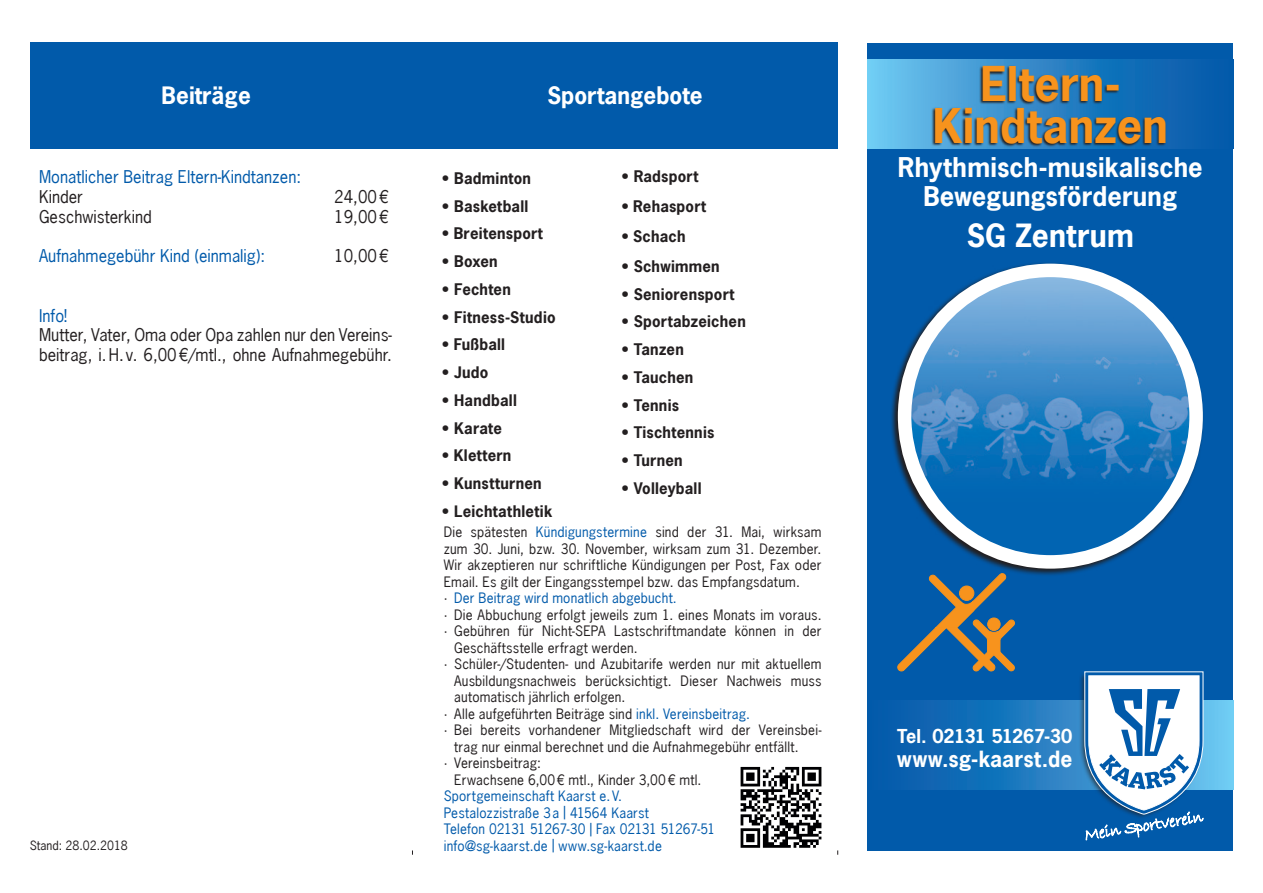
<style>
.page{position:relative;width:1263px;height:893px;background:#fff}
.page>*{position:absolute;margin:0;border:0;box-sizing:border-box;transform-origin:0 0}
.t1{font:700 45px/42px "News Gothic LT";letter-spacing:.005em;color:#f7931d;text-align:center}
.t2{font:700 30px "News Gothic LT";letter-spacing:.005em;color:#fff}
.t3{font:700 25.5px/28.5px "News Gothic LT";letter-spacing:.005em;color:#fff;text-align:center}
.t4{font:700 22.5px "News Gothic LT";color:#fff}
.t5{font:700 21px "News Gothic LT";letter-spacing:.01em;color:#fff}
.t6{font:700 18px "News Gothic LT";letter-spacing:-.045em;color:#fff}
.t7{font:16.5px/19.8px "News Gothic LT";color:#231f20}
.t8{font:16.5px "News Gothic LT";color:#015aaa}
.t9{font:700 15px "News Gothic LT";letter-spacing:.015em;color:#231f20}
.t10{font:13.5px/16.5px "News Gothic LT";letter-spacing:.015em;color:#231f20}
.t11{font:13.5px/16.5px "News Gothic LT";letter-spacing:.01em;color:#015aaa}
.t12{font:12px "News Gothic LT";color:#231f20}
.s1{color:#015aaa}
.s2{color:#231f20}
</style>
<div class="page">
<div style="left:867px;top:43px;width:366px;height:807px;background:#015aaa"></div>
<div style="left:867px;top:60px;width:366px;height:89px;background:linear-gradient(to right,#6bc3ee,#004fa4)"></div>
<svg style="left:908px;top:701px;width:325px;height:89px"></svg>
<svg style="left:891px;top:263px;width:312px;height:312px"></svg>
<img style="left:909px;top:276px;width:282px;height:280px">
<div style="left:898px;top:264px;width:305px;height:305px;border:14px solid #fff;border-radius:50%"></div>
<div style="left:1078px;top:672px;width:124px;height:147px;background:#231f20;opacity:.75"></div>
<svg style="left:1084px;top:671px;width:120px;height:170px"></svg>
<div style="left:30px;top:43px;width:808px;height:106px;background:#015aaa"></div>
<svg style="left:740px;top:766px;width:82px;height:82px"></svg>
<svg style="left:741px;top:767px;width:80px;height:81px"></svg>
<svg style="left:931px;top:65px;width:235px;height:82px;background:#296694"></svg>
<svg style="left:897px;top:572px;width:118px;height:100px"></svg>
<p class="t4" style="left:162px;top:81px;width:91px">Beiträge</p>
<p class="t4" style="left:547px;top:81px;width:157px">Sportangebote</p>
<p class="t8" style="left:39px;top:166px;width:264px">Monatlicher Beitrag Eltern-Kindtanzen:</p>
<p class="t7" style="left:39px;top:186px;width:45px">Kinder</p>
<p class="t7" style="left:334px;top:186px;width:56px">24,00€</p>
<p class="t7" style="left:39px;top:206px;width:114px">Geschwisterkind</p>
<p class="t7" style="left:334px;top:206px;width:56px">19,00€</p>
<p class="t8" style="left:39px;top:245px;width:227px">Aufnahmegebühr Kind (einmalig):</p>
<p class="t7" style="left:334px;top:246px;width:56px">10,00€</p>
<p class="t8" style="left:39px;top:305px;width:30px">Info!</p>
<p class="t7" style="left:39px;top:325px;width:354px">Mutter, Vater, Oma oder Opa zahlen nur den Vereins&shy;beitrag, i.H. v. 6,00€/mtl., ohne Aufnahmegebühr.</p>
<p class="t12" style="left:30px;top:838px;width:100px">Stand: 28.02.2018</p>
<p class="t9" style="left:442px;top:168px;width:90px">• Badminton</p>
<p class="t9" style="left:442px;top:196px;width:88px">• Basketball</p>
<p class="t9" style="left:442px;top:224px;width:102px">• Breitensport</p>
<p class="t9" style="left:442px;top:252px;width:57px">• Boxen</p>
<p class="t9" style="left:442px;top:279px;width:70px">• Fechten</p>
<p class="t9" style="left:442px;top:307px;width:115px">• Fitness-Studio</p>
<p class="t9" style="left:442px;top:335px;width:64px">• Fußball</p>
<p class="t9" style="left:442px;top:363px;width:48px">• Judo</p>
<p class="t9" style="left:442px;top:390px;width:76px">• Handball</p>
<p class="t9" style="left:442px;top:418px;width:61px">• Karate</p>
<p class="t9" style="left:442px;top:446px;width:71px">• Klettern</p>
<p class="t9" style="left:442px;top:474px;width:101px">• Kunstturnen</p>
<p class="t9" style="left:442px;top:501px;width:112px">• Leichtathletik</p>
<p class="t9" style="left:622px;top:166px;width:78px">• Radsport</p>
<p class="t9" style="left:622px;top:196px;width:86px">• Rehasport</p>
<p class="t9" style="left:622px;top:226px;width:65px">• Schach</p>
<p class="t9" style="left:622px;top:256px;width:100px">• Schwimmen</p>
<p class="t9" style="left:622px;top:284px;width:114px">• Seniorensport</p>
<p class="t9" style="left:622px;top:312px;width:126px">• Sportabzeichen</p>
<p class="t9" style="left:622px;top:339px;width:64px">• Tanzen</p>
<p class="t9" style="left:622px;top:367px;width:73px">• Tauchen</p>
<p class="t9" style="left:622px;top:395px;width:59px">• Tennis</p>
<p class="t9" style="left:622px;top:423px;width:94px">• Tischtennis</p>
<p class="t9" style="left:622px;top:450px;width:63px">• Turnen</p>
<p class="t9" style="left:622px;top:478px;width:81px">• Volleyball</p>
<p class="t10" style="left:444px;top:524px;width:379px;text-align:justify">Die spätesten <span class="s1">Kündigungstermine</span> sind der 31. Mai, wirksam zum 30. Juni, bzw. 30. November, wirksam zum 31. Dezember.<br>Wir akzeptieren nur schriftliche Kündigungen per Post, Fax oder Email. Es gilt der Eingangsstempel bzw. das Empfangsdatum.</p>
<p class="t11" style="left:444px;top:590px;width:235px"><span class="s2">·</span> Der Beitrag wird monatlich abgebucht.</p>
<p class="t10" style="left:444px;top:606px;width:379px">· Die Abbuchung erfolgt jeweils zum 1. eines Monats im voraus.</p>
<p class="t10" style="left:454px;top:623px;width:369px;text-indent:-11px">· Gebühren für Nicht-SEPA Lastschriftmandate können in der<br>Geschäftsstelle erfragt werden.</p>
<p class="t10" style="left:454px;top:656px;width:369px;text-align:justify;text-indent:-11px">· Schüler-/Studenten- und Azubitarife werden nur mit aktuellem Ausbildungsnachweis berücksichtigt. Dieser Nachweis muss automatisch jährlich erfolgen.</p>
<p class="t10" style="left:444px;top:705px;width:308px">· Alle aufgeführten Beiträge sind <span class="s1">inkl. Vereinsbeitrag.</span></p>
<p class="t10" style="left:454px;top:722px;width:369px;text-indent:-11px">· Bei bereits vorhandener Mitgliedschaft wird der Vereinsbei&shy;trag nur einmal berechnet und die Aufnahmegebühr entfällt.</p>
<p class="t10" style="left:454px;top:755px;width:249px;text-indent:-11px">· Vereinsbeitrag:<br>Erwachsene 6,00€ mtl., Kinder 3,00€ mtl.</p>
<p class="t11" style="left:444px;top:788px;width:273px">Sportgemeinschaft Kaarst e.V.<br>Pestalozzistraße 3a | 41564 Kaarst<br>Telefon 02131 51267-30 | Fax 02131 51267-51 info@sg-kaarst.de | www.sg-kaarst.de</p>
<p class="t1" style="left:933px;top:62px;width:237px">Eltern-<br>Kindtanzen</p>
<p class="t3" style="left:898px;top:153px;width:306px">Rhythmisch-musikalische<br>Bewegungsförderung</p>
<p class="t2" style="left:967px;top:216px;width:169px">SG Zentrum</p>
<p class="t6" style="left:897px;top:724px;width:177px">Tel. 02131 51267-30</p>
<p class="t5" style="left:897px;top:745px;width:177px">www.sg-kaarst.de</p>
</div>
